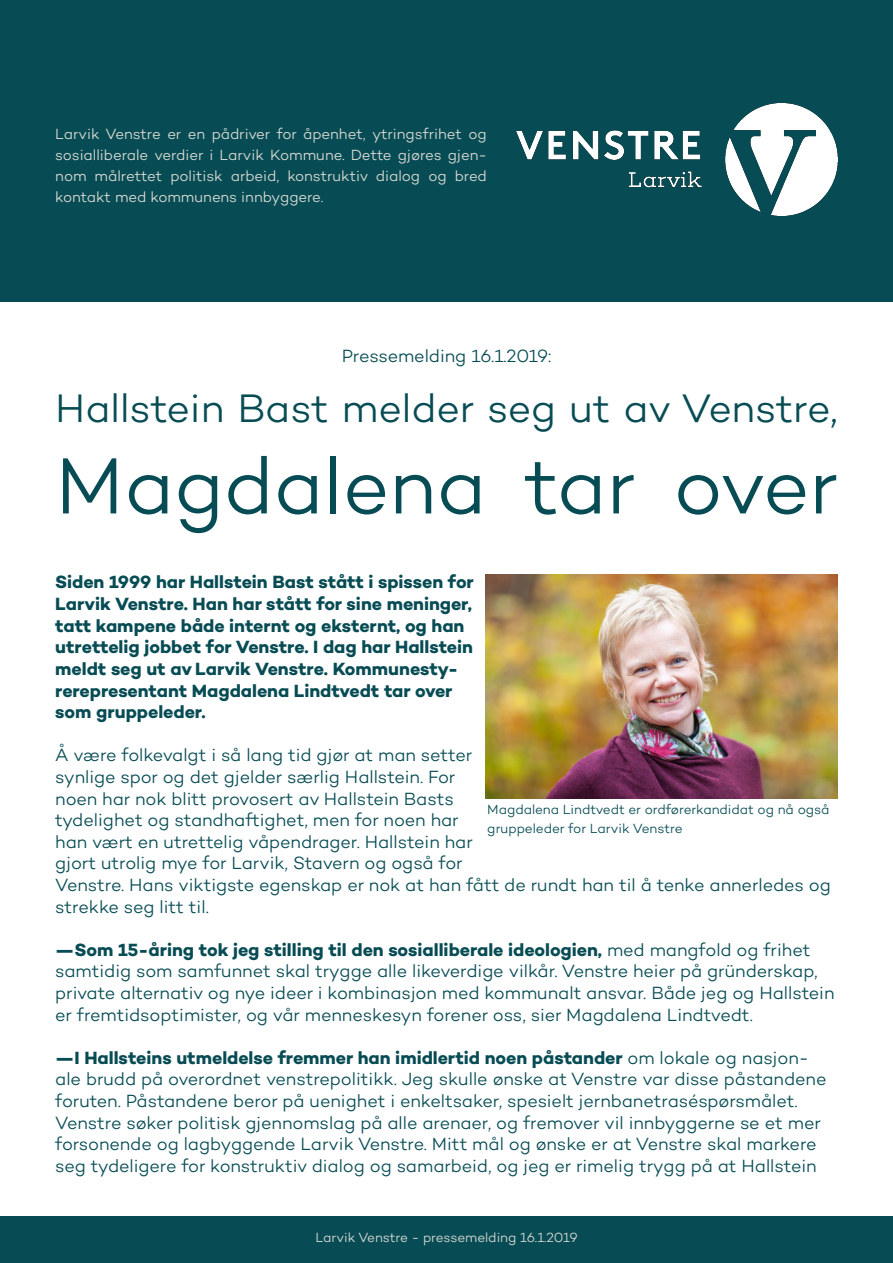
<style>
.page{position:relative;width:893px;height:1263px;background:#fff}
.page>*{position:absolute;margin:0;border:0;box-sizing:border-box;transform-origin:0 0}
.t1{font:300 81px "Campton";color:#074c54}
.t2{font:300 40.5px "Campton";letter-spacing:-.005em;color:#074c54}
.t3{font:300 18px/21.6px "Campton";letter-spacing:-.005em;color:#074c54}
.t4{font:700 18px/21.6px "Campton";letter-spacing:-.005em;color:#074c54}
.t5{font:300 15px/21px "Campton";letter-spacing:-.005em;color:#dcdcd6;text-align:justify}
.t6{font:300 13.5px/19.5px "Campton";letter-spacing:-.005em;color:#074c54}
.t7{font:300 13.5px "Campton";letter-spacing:-.005em;color:#dcdcd6}
.s1{font-weight:700}
</style>
<div class="page">
<div style="left:0;top:0;width:893px;height:302px;background:#074c54"></div>
<img style="left:517px;top:104px;width:321px;height:112px">
<div style="left:0;top:1216px;width:893px;height:47px;background:#074c54"></div>
<img style="left:486px;top:574px;width:351px;height:224px">
<p class="t5" style="left:55px;top:123px;width:433px">Larvik Venstre er en pådriver for åpenhet, ytringsfrihet og sosialliberale verdier i Larvik Kommune. Dette gjøres gjen&shy;nom målrettet politisk arbeid, konstruktiv dialog og bred kontakt med kommunens innbyggere.</p>
<p class="t3" style="left:342px;top:345px;width:211px">Pressemelding 16.1.2019:</p>
<p class="t2" style="left:55px;top:383px;width:784px">Hallstein Bast melder seg ut av Venstre,</p>
<p class="t1" style="left:55px;top:436px;width:784px">Magdalena tar over</p>
<p class="t4" style="left:55px;top:571px;width:420px">Siden 1999 har Hallstein Bast stått i spissen for Larvik Venstre. Han har stått for sine meninger, tatt kampene både internt og eksternt, og han utrettelig jobbet for Venstre. I dag har Hallstein meldt seg ut av Larvik Venstre. Kommunesty&shy;rerepresentant Magdalena Lindtvedt tar over som gruppeleder.</p>
<p class="t3" style="left:55px;top:744px;width:777px">Å være folkevalgt i så lang tid gjør at man setter<br>synlige spor og det gjelder særlig Hallstein. For<br>noen har nok blitt provosert av Hallstein Basts<br>tydelighet og standhaftighet, men for noen har<br>han vært en utrettelig våpendrager. Hallstein har<br>gjort utrolig mye for Larvik, Stavern og også for<br>Venstre. Hans viktigste egenskap er nok at han fått de rundt han til å tenke annerledes og strekke seg litt til.</p>
<p class="t3" style="left:55px;top:938px;width:781px"><span class="s1">—Som 15-åring tok jeg stilling til den sosialliberale ideologien,</span> med mangfold og frihet samtidig som samfunnet skal trygge alle likeverdige vilkår. Venstre heier på gründerskap, private alternativ og nye ideer i kombinasjon med kommunalt ansvar. Både jeg og Hallstein er fremtidsoptimister, og vår menneskesyn forener oss, sier Magdalena Lindtvedt.</p>
<p class="t3" style="left:55px;top:1046px;width:773px"><span class="s1">—I Hallsteins utmeldelse fremmer han imidlertid noen påstander</span> om lokale og nasjon&shy;ale brudd på overordnet venstrepolitikk. Jeg skulle ønske at Venstre var disse påstandene foruten. Påstandene beror på uenighet i enkeltsaker, spesielt jernbanetraséspørsmålet.<br>Venstre søker politisk gjennomslag på alle arenaer, og fremover vil innbyggerne se et mer forsonende og lagbyggende Larvik Venstre. Mitt mål og ønske er at Venstre skal markere seg tydeligere for konstruktiv dialog og samarbeid, og jeg er rimelig trygg på at Hallstein</p>
<p class="t6" style="left:487px;top:799px;width:344px">Magdalena Lindtvedt er ordførerkandidat og nå også gruppeleder for Larvik Venstre</p>
<p class="t7" style="left:315px;top:1229px;width:264px">Larvik Venstre - pressemelding 16.1.2019</p>
</div>
